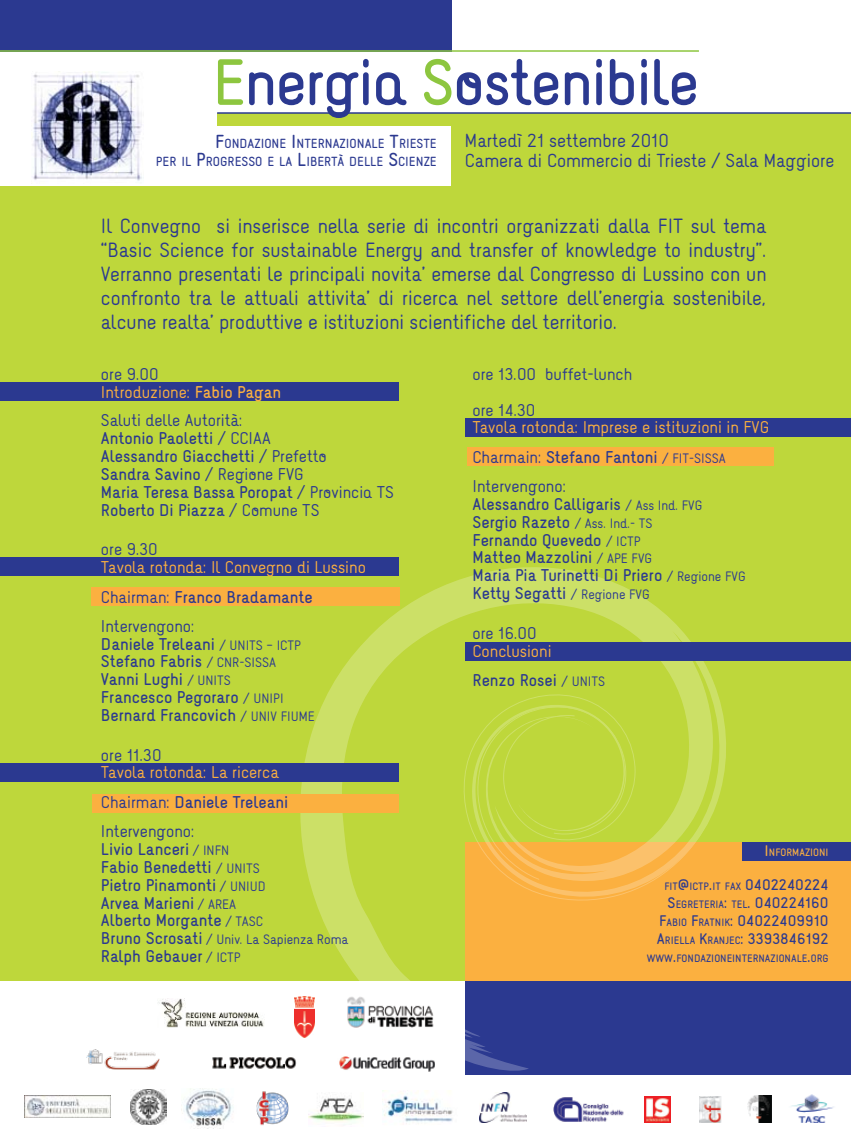
<style>
.page{position:relative;width:851px;height:1148px;background:#fff}
.page>*{position:absolute;margin:0;border:0;box-sizing:border-box;transform-origin:0 0}
.t1{font:700 57px "Naiv";letter-spacing:-.03em;color:#2b3990}
.t2{font:18px/24px "Naiv Normal Text";color:#2b3990;text-align:justify}
.t3{font:16.5px/19.8px "Naiv Normal Text";color:#2b3990}
.t4{font:14.85px/17.9px "Naiv Bold Text";color:#2b3990}
.t5{font:14.85px/17.9px "Naiv Normal Text";color:#fbb040}
.t6{font:14.85px "Naiv Normal Text";color:#2b3990}
.t7{font:13.35px/17.9px "Naiv Bold Text";color:#2b3990;text-align:justify}
.t8{font:11.85px "Naiv Normal Text";color:#2b3990}
.t9{font:11.55px/18px "Naiv Bold Text";color:#2b3990;text-align:right}
.t10{font:9.45px "Naiv Bold Text";color:#2b3990}
.t11{font:9.45px "Naiv Bold Text";color:#fbb040}
.s1{color:#8dc63f}
.s2{font-size:16.5px}
.s3{color:#2b3990}
.s4{font-family:"Naiv Bold Text"}
.s5{font-family:"Naiv"}
.s6{font-family:"Naiv Normal Text"}
.s7{font-family:"Naiv Normal Text";font-size:11.85px}
.s8{font-family:"Naiv Bold Text";font-size:14.85px}
.s9{font-size:13.35px}
.s10{font-size:9.45px}
</style>
<div class="page">
<div style="left:0;top:0;width:451px;height:51px;background:#2b3990"></div>
<div style="left:0;top:125px;width:850px;height:856px;background:#bed73b"></div>
<div style="left:466px;top:842px;width:384px;height:145px;background:#fbb040"></div>
<div style="left:466px;top:981px;width:384px;height:93px;background:#2b3990"></div>
<svg style="left:300px;top:567px;width:426px;height:504px"></svg>
<svg style="left:393px;top:1030px;width:37px;height:9px"></svg>
<svg style="left:461px;top:690px;width:264px;height:213px"></svg>
<svg style="left:468px;top:703px;width:163px;height:177px"></svg>
<div style="left:93px;top:794px;width:306px;height:18px;background:#fbb040"></div>
<div style="left:467px;top:447px;width:306px;height:18px;background:#fbb040"></div>
<div style="left:0;top:382px;width:399px;height:18px;background:#2b3990"></div>
<div style="left:466px;top:419px;width:384px;height:18px;background:#2b3990"></div>
<div style="left:466px;top:642px;width:384px;height:18px;background:#2b3990"></div>
<div style="left:742px;top:842px;width:108px;height:18px;background:#2b3990"></div>
<div style="left:0;top:557px;width:399px;height:19px;background:#2b3990"></div>
<div style="left:0;top:763px;width:399px;height:19px;background:#2b3990"></div>
<div style="left:0;top:120px;width:450px;height:65px;background:#fff"></div>
<div style="left:217px;top:113px;width:633px;height:12px;background:#bed73b"></div>
<div style="left:91px;top:588px;width:308px;height:18px;background:#fbb040"></div>
<hr style="left:217px;top:112px;width:633px;height:2px;background:#2b3990">
<hr style="left:0;top:50px;width:698px;height:2px;background:#8dc63f">
<img style="left:382px;top:1090px;width:71px;height:32px">
<img style="left:479px;top:1092px;width:47px;height:30px">
<img style="left:644px;top:1097px;width:26px;height:25px">
<img style="left:308px;top:1097px;width:55px;height:25px">
<img style="left:86px;top:1049px;width:74px;height:21px">
<img style="left:553px;top:1097px;width:71px;height:25px">
<img style="left:158px;top:999px;width:106px;height:29px">
<img style="left:184px;top:1088px;width:49px;height:41px">
<img style="left:337px;top:1056px;width:99px;height:16px">
<img style="left:131px;top:1089px;width:35px;height:36px">
<img style="left:24px;top:1095px;width:86px;height:22px">
<img style="left:294px;top:996px;width:21px;height:41px">
<img style="left:212px;top:1057px;width:85px;height:12px">
<img style="left:256px;top:1091px;width:33px;height:35px">
<img style="left:32px;top:72px;width:110px;height:109px">
<img style="left:345px;top:996px;width:92px;height:34px">
<img style="left:699px;top:1097px;width:23px;height:26px">
<img style="left:791px;top:1094px;width:43px;height:29px">
<img style="left:747px;top:1096px;width:24px;height:27px">
<h1 class="t1" style="left:212px;top:46px;width:488px"><span class="s1">E</span>nergia <span class="s1">S</span>ostenibile</h1>
<p class="t9" style="left:156px;top:134px;width:282px"><span class="s2">F</span>ONDAZIONE <span class="s2">I</span>NTERNAZIONALE <span class="s2">T</span>RIESTE<br>PER IL <span class="s2">P</span>ROGRESSO E LA <span class="s2">L</span>IBERTÀ DELLE <span class="s2">S</span>CIENZE</p>
<p class="t3" style="left:465px;top:131px;width:371px">Martedì 21 settembre 2010<br>Camera di Commercio di Trieste / Sala Maggiore</p>
<p class="t2" style="left:101px;top:214px;width:667px">Il Convegno si inserisce nella serie di incontri organizzati dalla FIT sul tema “Basic Science for sustainable Energy and transfer of knowledge to industry”.<br>Verranno presentati le principali novita’ emerse dal Congresso di Lussino con un confronto tra le attuali attivita’ di ricerca nel settore dell’energia sostenibile, alcune realta’ produttive e istituzioni scientifiche del territorio.</p>
<p class="t5" style="left:101px;top:365px;width:182px"><span class="s3">ore 9.00<br></span>Introduzione: <span class="s4">Fabio Pagan</span></p>
<p class="t6" style="left:101px;top:411px;width:143px">Saluti delle Autorità:</p>
<p class="t4" style="left:101px;top:429px;width:294px">Antonio Paoletti <span class="s5">/ CCIAA<br></span>Alessandro Giacchetti <span class="s5">/ Prefetto<br></span>Sandra Savino <span class="s5">/ Regione FVG<br></span>Maria Teresa Bassa Poropat <span class="s5">/ Provincia TS<br></span>Roberto Di Piazza <span class="s5">/ Comune TS</span></p>
<p class="t6" style="left:101px;top:540px;width:58px">ore 9.30</p>
<p class="t5" style="left:101px;top:559px;width:266px">Tavola rotonda: Il Convegno di Lussino</p>
<p class="t4" style="left:101px;top:588px;width:213px"><span class="s6">Chairman:</span> Franco Bradamante</p>
<p class="t6" style="left:101px;top:616px;width:95px">Intervengono:</p>
<p class="t4" style="left:101px;top:635px;width:215px">Daniele Treleani <span class="s7">/ UNITS – ICTP<br></span>Stefano Fabris <span class="s7">/ CNR-SISSA<br></span>Vanni Lughi <span class="s7">/ UNITS<br></span>Francesco Pegoraro <span class="s7">/ UNIPI<br></span>Bernard Francovich <span class="s7">/ UNIV FIUME</span></p>
<p class="t6" style="left:101px;top:745px;width:62px">ore 11.30</p>
<p class="t5" style="left:101px;top:764px;width:179px">Tavola rotonda: La ricerca</p>
<p class="t4" style="left:101px;top:793px;width:189px"><span class="s6">Chairman:</span> Daniele Treleani</p>
<p class="t6" style="left:101px;top:822px;width:95px">Intervengono:</p>
<p class="t4" style="left:101px;top:840px;width:166px">Livio Lanceri <span class="s7">/ INFN<br></span>Fabio Benedetti <span class="s7">/ UNITS<br></span>Pietro Pinamonti <span class="s7">/ UNIUD<br></span>Arvea Marieni <span class="s7">/ AREA<br></span>Alberto Morgante <span class="s7">/ TASC</span></p>
<p class="t8" style="left:101px;top:932px;width:249px"><span class="s8">Bruno Scrosati</span> / Univ. La Sapienza Roma</p>
<p class="t4" style="left:101px;top:947px;width:141px">Ralph Gebauer <span class="s7">/ ICTP</span></p>
<p class="t6" style="left:472px;top:364px;width:161px">ore 13.00 buffet-lunch</p>
<p class="t6" style="left:472px;top:400px;width:64px">ore 14.30</p>
<p class="t5" style="left:472px;top:419px;width:298px">Tavola rotonda: Imprese e istituzioni in FVG</p>
<p class="t4" style="left:472px;top:448px;width:255px"><span class="s6">Charmain:</span> Stefano Fantoni <span class="s7">/ FIT-SISSA</span></p>
<p class="t6" style="left:472px;top:476px;width:95px">Intervengono:</p>
<p class="t4" style="left:472px;top:495px;width:275px">Alessandro Calligaris <span class="s7">/ Ass Ind. FVG<br></span>Sergio Razeto <span class="s7">/ Ass. Ind.- TS<br></span>Fernando Quevedo <span class="s7">/ ICTP<br></span>Matteo Mazzolini <span class="s7">/ APE FVG<br></span>Maria Pia Turinetti Di Priero <span class="s7">/ Regione FVG<br></span>Ketty Segatti <span class="s7">/ Regione FVG</span></p>
<p class="t6" style="left:472px;top:623px;width:66px">ore 16.00</p>
<p class="t5" style="left:472px;top:642px;width:81px">Conclusioni</p>
<p class="t4" style="left:472px;top:672px;width:134px">Renzo Rosei <span class="s7">/ UNITS</span></p>
<p class="t11" style="left:764px;top:846px;width:65px"><span class="s9">I</span>NFORMAZIONI</p>
<p class="t10" style="left:664px;top:880px;width:166px">FIT<span class="s9">@</span>ICTP<span class="s9">.</span>IT FAX <span class="s9">0402240224</span></p>
<p class="t7" style="left:657px;top:894px;width:173px;text-indent:11px">S<span class="s10">EGRETERIA</span>: <span class="s10">TEL</span>. 040224160<br>F<span class="s10">ABIO</span> F<span class="s10">RATNIK</span>: 04022409910<br>A<span class="s10">RIELLA</span> K<span class="s10">RANJEC</span>: 3393846192</p>
<p class="t10" style="left:646px;top:952px;width:183px">WWW<span class="s9">.</span>FONDAZIONEINTERNAZIONALE<span class="s9">.</span>ORG</p>
</div>
